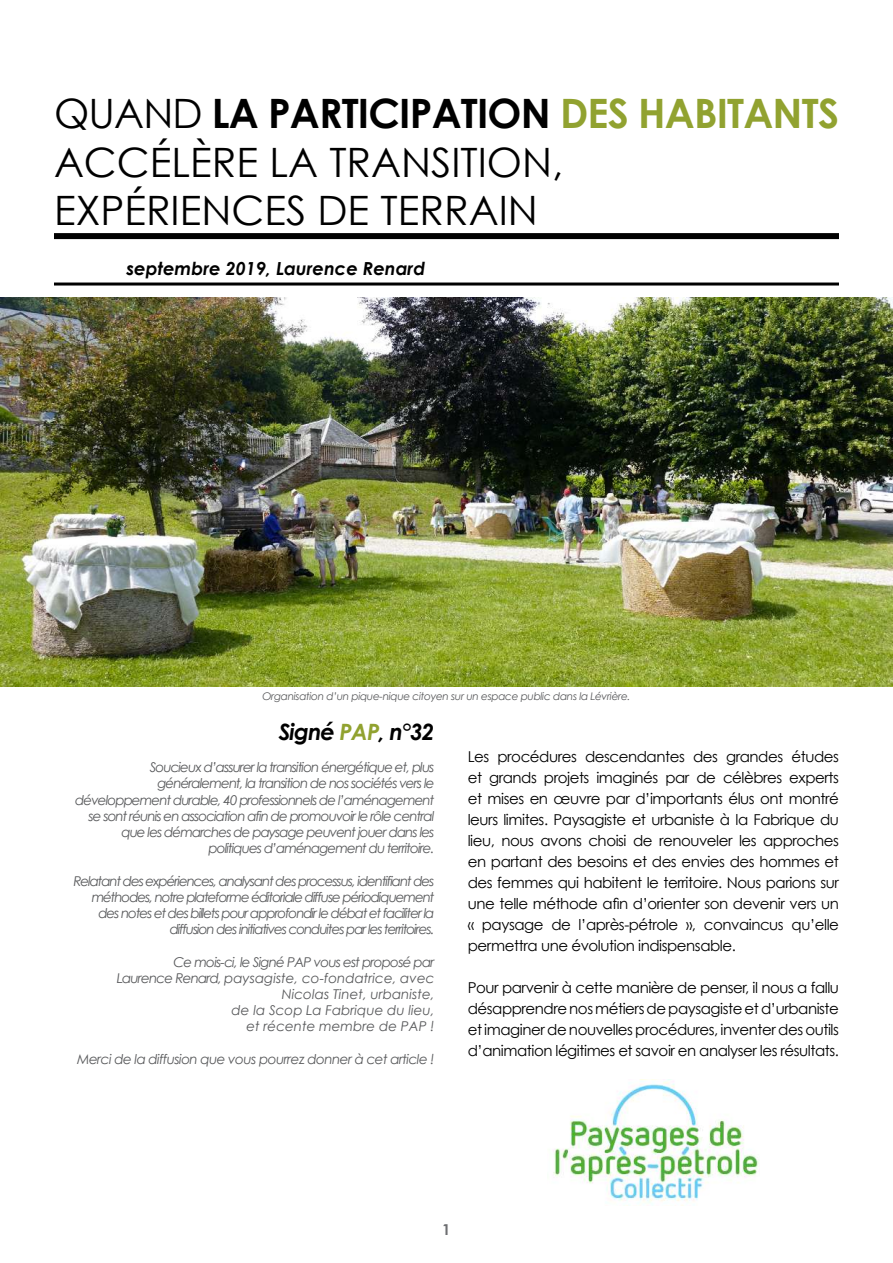
<style>
.page{position:relative;width:893px;height:1263px;background:#fff}
.page>*{position:absolute;margin:0;border:0;box-sizing:border-box;transform-origin:0 0}
.t1{font:40.5px/48.6px "Century Gothic";color:#000}
.t2{font:italic 700 22.5px "Century Gothic";letter-spacing:-.04em;color:#000}
.t3{font:italic 700 18px "Century Gothic";color:#000}
.t4{font:15px/21px "Century Gothic";letter-spacing:-.03em;color:#000;text-align:justify}
.t5{font:700 15px "Century Gothic";color:#6d6e71}
.t6{font:italic 13.5px/16.2px "Century Gothic";letter-spacing:-.07em;color:#58595b;text-align:right}
.t7{font:italic 13.5px/16.2px "Century Gothic";color:#58595b;text-align:right}
.t8{font:italic 13.5px "Century Gothic";letter-spacing:-.04em;color:#58595b}
.t9{font:italic 10.5px "Century Gothic";letter-spacing:-.03em;color:#58595b}
.s1{font-weight:700}
.s2{font-weight:700;color:#91a230}
.s3{color:#91a230}
</style>
<div class="page">
<div style="left:54px;top:233px;width:785px;height:6px;background:#000"></div>
<hr style="left:54px;top:282px;width:785px;height:3px;background:#000">
<img style="left:553px;top:1079px;width:206px;height:123px">
<img style="left:0;top:297px;width:893px;height:389px">
<h1 class="t1" style="left:54px;top:89px;width:787px">Quand <span class="s1">LA PARTICIPATION</span> <span class="s2">DES HABITANTS </span>accélère la transition,<br>expériences de terraiN</h1>
<p class="t3" style="left:126px;top:257px;width:300px">septembre 2019, Laurence Renard</p>
<p class="t9" style="left:262px;top:690px;width:370px">Organisation d’un pique-nique citoyen sur un espace public dans la Lévrière.</p>
<h2 class="t2" style="left:279px;top:717px;width:157px">Signé <span class="s3">PAP</span>, n°32</h2>
<p class="t6" style="left:75px;top:759px;width:361px">Soucieux d’assurer la transition énergétique et, plus généralement, la transition de nos sociétés vers le développement durable, 40 professionnels de l’aménagement se sont réunis en association afin de promouvoir le rôle central que les démarches de paysage peuvent jouer dans les politiques d’aménagement du territoire.</p>
<p class="t6" style="left:73px;top:872px;width:363px">Relatant des expériences, analysant des processus, identifiant des méthodes, notre plateforme éditoriale diffuse périodiquement des notes et des billets pour approfondir le débat et faciliter la diffusion des initiatives conduites par les territoires.</p>
<p class="t7" style="left:117px;top:953px;width:319px">Ce mois-ci, le Signé PAP vous est proposé par Laurence Renard, paysagiste, co-fondatrice, avec Nicolas Tinet, urbaniste,<br>de la Scop La Fabrique du lieu,<br>et récente membre de PAP !</p>
<p class="t8" style="left:77px;top:1051px;width:359px">Merci de la diffusion que vous pourrez donner à cet article !</p>
<p class="t4" style="left:468px;top:746px;width:373px">Les procédures descendantes des grandes études et grands projets imaginés par de célèbres experts et mises en œuvre par d’importants élus ont montré leurs limites. Paysagiste et urbaniste à la Fabrique du lieu, nous avons choisi de renouveler les approches en partant des besoins et des envies des hommes et des femmes qui habitent le territoire. N ous parions sur une telle méthode afin d’orienter son devenir vers un « paysage de l’après-pétrole », convaincus qu’elle permettra une évolution indispensable.</p>
<p class="t4" style="left:468px;top:977px;width:373px">Pour parvenir à cette manière de penser, il nous a fallu désapprendre nos métiers de paysagiste et d’urbaniste et imaginer de nouvelles procédures, inventer des outils d’animation légitimes et savoir en analyser les résultats.</p>
<p class="t5" style="left:442px;top:1220px;width:10px">1</p>
</div>
